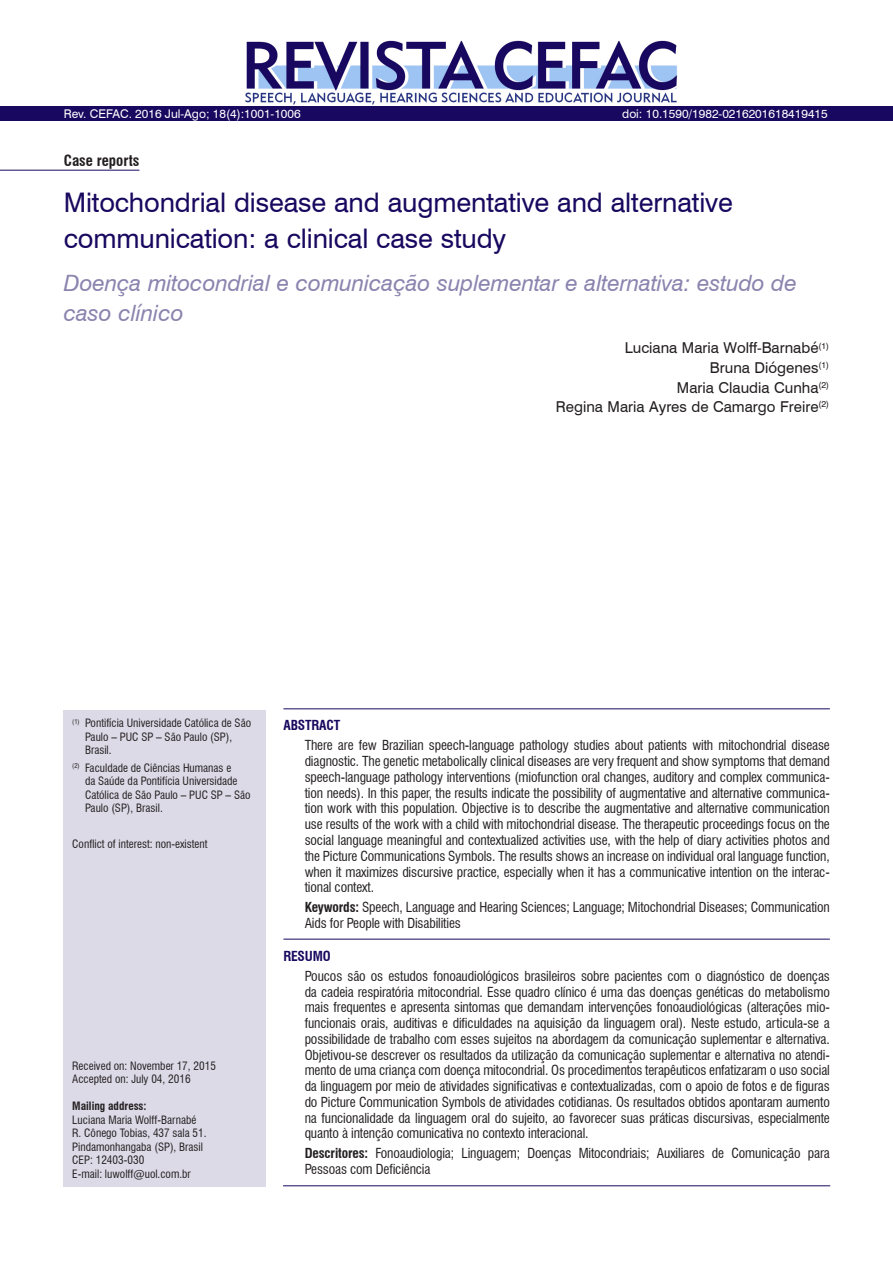
<style>
.page{position:relative;width:893px;height:1263px;background:#fff}
.page>*{position:absolute;margin:0;border:0;box-sizing:border-box;transform-origin:0 0}
.Titulo{font:27px/36px "Swiss 721 BT";letter-spacing:-.005em;color:#18085f}
.Titulo_ingles{font:italic 22.5px/30px "Swiss 721 BT";letter-spacing:-.005em;color:#8b84af}
.Autor{font:15px "Swiss 721 BT";color:#231f20}
.Tipo_de_artigo{font:700 condensed 15px "Swiss 721 BT";color:#231f20}
.Resumo{font:condensed 13.5px/15.8px "Swiss 721 BT";letter-spacing:-.01em;color:#231f20;text-align:justify}
.Resumo_título{font:700 condensed 13.5px "Swiss 721 BT";letter-spacing:-.01em;color:#18085f}
.Legenda_bibliográfi{font:12px "Swiss 721 BT";color:#fff}
.DOI_-_variável_1{font:12px "Swiss 721 BT";color:#fff}
.Notas{font:condensed 11.25px/13.5px "Swiss 721 BT";color:#231f20}
.Endereço_correspond{font:condensed 11.25px/13.5px "Swiss 721 BT";color:#231f20}
.Endereço_correspond-2{font:700 condensed 11.25px "Swiss 721 BT";color:#231f20}
.s1{font-weight:700}
</style>
<div class="page">
<div style="left:64px;top:710px;width:202px;height:476px;background:#dcdae7"></div>
<hr style="left:283px;top:708px;width:547px;height:1px;background:#18085f">
<hr style="left:283px;top:939px;width:547px;height:1px;background:#18085f">
<hr style="left:283px;top:1185px;width:547px;height:1px;background:#18085f">
<hr style="left:0;top:170px;width:139px;height:1px;background:#18085f">
<img style="left:245px;top:40px;width:432px;height:65px">
<div style="left:0;top:106px;width:893px;height:15px;background:#18085f"></div>
<p class="Legenda_bibliográfi" style="left:64px;top:106px;width:238px">Rev. CEFAC. 2016 Jul-Ago; 18(4):1001-1006</p>
<p class="DOI_-_variável_1" style="left:622px;top:106px;width:207px">doi: 10.1590/1982-0216201618419415</p>
<p class="Tipo_de_artigo" style="left:64px;top:152px;width:77px">Case reports</p>
<p class="Titulo" style="left:64px;top:184px;width:671px">Mitochondrial disease and augmentative and alternative communication: a clinical case study</p>
<p class="Titulo_ingles" style="left:64px;top:268px;width:735px">Doença mitocondrial e comunicação suplementar e alternativa: estudo de caso clínico</p>
<p class="Autor" style="left:625px;top:338px;width:206px">Luciana Maria Wolff-Barnabé<sup>(1)</sup></p>
<p class="Autor" style="left:710px;top:357px;width:121px">Bruna Diógenes<sup>(1)</sup></p>
<p class="Autor" style="left:677px;top:377px;width:154px">Maria Claudia Cunha<sup>(2)</sup></p>
<p class="Autor" style="left:556px;top:396px;width:275px">Regina Maria Ayres de Camargo Freire<sup>(2)</sup></p>
<p class="Notas" style="left:85px;top:716px;width:168px;text-indent:-13px"><sup>(1)</sup> Pontifícia Universidade Católica de São<br>Paulo – PUC SP – São Paulo (SP),<br>Brasil.</p>
<p class="Notas" style="left:85px;top:761px;width:167px;text-indent:-13px"><sup>(2)</sup> Faculdade de Ciências Humanas e<br>da Saúde da Pontifícia Universidade<br>Católica de São Paulo – PUC SP – São<br>Paulo (SP), Brasil.</p>
<p class="Notas" style="left:72px;top:837px;width:137px">Conflict of interest: non-existent</p>
<p class="Endereço_correspond" style="left:72px;top:1059px;width:145px">Received on: November 17, 2015</p>
<p class="Endereço_correspond" style="left:72px;top:1072px;width:120px">Accepted on: July 04, 2016</p>
<p class="Endereço_correspond-2" style="left:72px;top:1099px;width:76px">Mailing address:</p>
<p class="Endereço_correspond" style="left:72px;top:1113px;width:126px">Luciana Maria Wolff-Barnabé</p>
<p class="Endereço_correspond" style="left:72px;top:1126px;width:136px">R. Cônego Tobias, 437 sala 51.<br>Pindamonhangaba (SP), Brasil</p>
<p class="Endereço_correspond" style="left:72px;top:1153px;width:73px">CEP: 12403-030</p>
<p class="Endereço_correspond" style="left:72px;top:1167px;width:120px">E-mail: luwolff@uol.com.br</p>
<p class="Resumo_título" style="left:283px;top:717px;width:58px">ABSTRACT</p>
<p class="Resumo" style="left:305px;top:738px;width:527px">There are few Brazilian speech-language pathology studies about patients with mitochondrial disease diagnostic. The genetic metabolically clinical diseases are very frequent and show symptoms that demand speech-language pathology interventions (miofunction oral changes, auditory and complex communica&shy;tion needs). In this paper, the results indicate the possibility of augmentative and alternative communica&shy;tion work with this population. Objective is to describe the augmentative and alternative communication use results of the work with a child with mitochondrial disease. The therapeutic proceedings focus on the social language meaningful and contextualized activities use, with the help of diary activities photos and the Picture Communications Symbols. The results shows an increase on individual oral language function, when it maximizes discursive practice, especially when it has a communicative intention on the interac&shy;tional context.</p>
<p class="Resumo" style="left:305px;top:899px;width:527px"><span class="s1">Keywords:</span> Speech, Language and Hearing Sciences; Language; Mitochondrial Diseases; Communication<br>Aids for People with Disabilities</p>
<p class="Resumo_título" style="left:283px;top:948px;width:49px">RESUMO</p>
<p class="Resumo" style="left:305px;top:968px;width:527px">Poucos são os estudos fonoaudiológicos brasileiros sobre pacientes com o diagnóstico de doenças da cadeia respiratória mitocondrial. Esse quadro clínico é uma das doenças genéticas do metabolismo mais frequentes e apresenta sintomas que demandam intervenções fonoaudiológicas (alterações mio&shy;funcionais orais, auditivas e dificuldades na aquisição da linguagem oral). Neste estudo, articula-se a possibilidade de trabalho com esses sujeitos na abordagem da comunicação suplementar e alternativa.<br>Objetivou-se descrever os resultados da utilização da comunicação suplementar e alternativa no atendi&shy;mento de uma criança com doença mitocondrial. Os procedimentos terapêuticos enfatizaram o uso social da linguagem por meio de atividades significativas e contextualizadas, com o apoio de fotos e de figuras do Picture Communication Symbols de atividades cotidianas. Os resultados obtidos apontaram aumento na funcionalidade da linguagem oral do sujeito, ao favorecer suas práticas discursivas, especialmente quanto à intenção comunicativa no contexto interacional.</p>
<p class="Resumo" style="left:305px;top:1145px;width:527px"><span class="s1">Descritores:</span> Fonoaudiologia; Linguagem; Doenças Mitocondriais; Auxiliares de Comunicação para<br>Pessoas com Deficiência</p>
</div>
